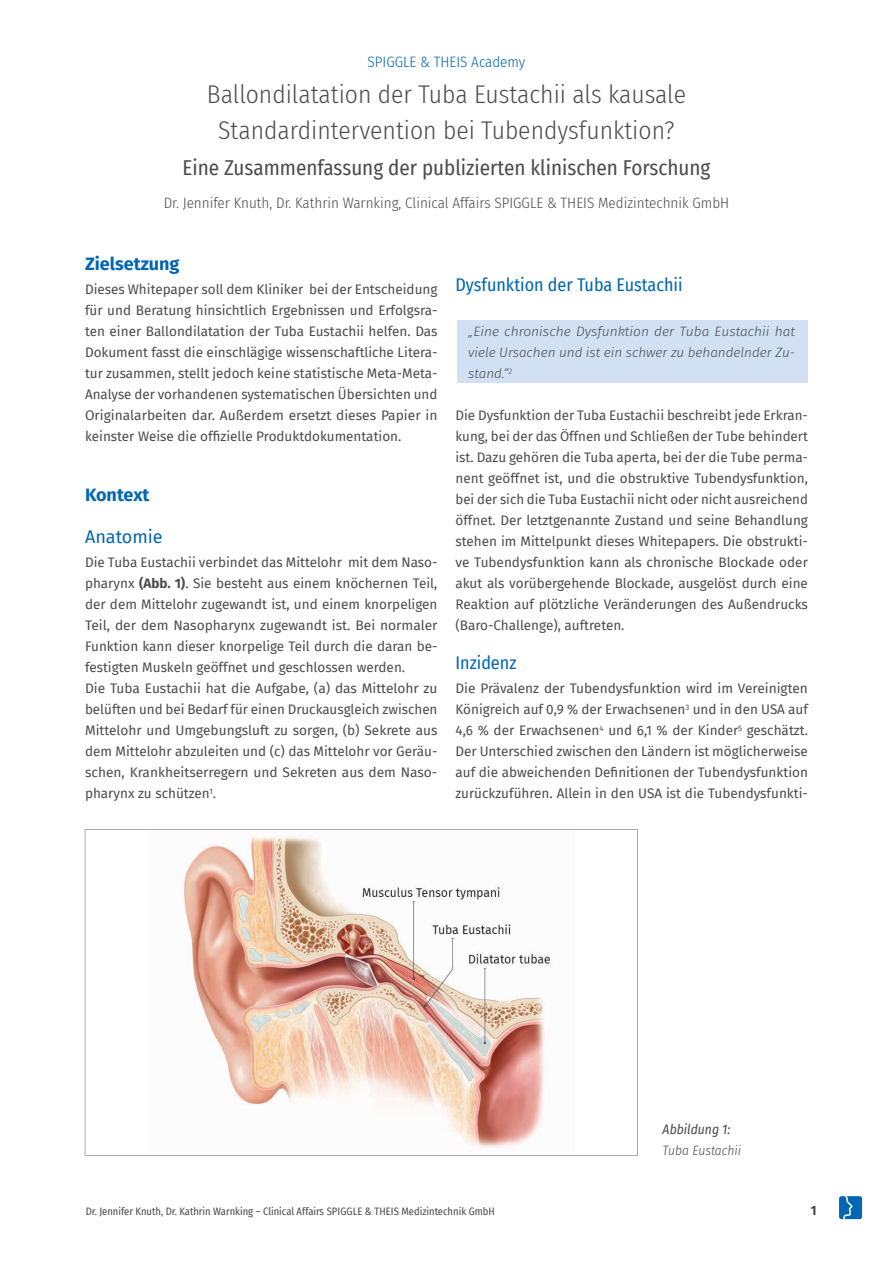
<style>
.page{position:relative;width:893px;height:1263px;background:#fff}
.page>*{position:absolute;margin:0;border:0;box-sizing:border-box;transform-origin:0 0}
.t1{font:300 25.5px/36px "Fira Sans Condensed";color:#4b4c4d;text-align:center}
.t2{font:21px "Fira Sans Condensed";color:#4b4c4d}
.t3{font:18px "Fira Sans Condensed";color:#0166b3}
.t4{font:700 18px "Fira Sans";color:#0166b3}
.t5{font:18px "Fira Sans";color:#0166b3}
.t6{font:300 15px "Fira Sans Condensed";color:#4b4c4d}
.t7{font:300 15px "Fira Sans Condensed";color:#0166b3}
.t8{font:13.5px/21px "Fira Sans";color:#4b4c4d;text-align:justify}
.t9{font:italic 300 13.5px/21px "Fira Sans";color:#4b4c4d;text-align:justify}
.t10{font:italic 300 13.5px "Fira Sans Condensed";color:#4b4c4d}
.t11{font:italic 13.5px "Fira Sans Condensed";color:#4b4c4d}
.t12{font:700 13.5px "Fira Sans Condensed";color:#4b4c4d}
.t13{font:10.5px "Fira Sans Condensed";color:#4b4c4d}
.s1{font-weight:700}
</style>
<div class="page">
<svg style="left:839px;top:1196px;width:23px;height:23px"></svg>
<div style="left:457px;top:320px;width:351px;height:63px;background:#d1e1f3"></div>
<svg style="left:85px;top:830px;width:553px;height:325px"></svg>
<p class="t7" style="left:368px;top:52px;width:159px">SPIGGLE &amp; THEIS Academy</p>
<h1 class="t1" style="left:207px;top:76px;width:481px">Ballondilatation der Tuba Eustachii als kausale<br>Standardintervention bei Tubendysfunktion?</h1>
<h2 class="t2" style="left:183px;top:152px;width:529px">Eine Zusammenfassung der publizierten klinischen Forschung</h2>
<p class="t6" style="left:164px;top:193px;width:567px">Dr. Jennifer Knuth, Dr. Kathrin Warnking, Clinical Affairs SPIGGLE &amp; THEIS Medizintechnik GmbH</p>
<h3 class="t4" style="left:85px;top:249px;width:96px">Zielsetzung</h3>
<p class="t8" style="left:85px;top:278px;width:354px">Dieses Whitepaper soll dem Kliniker bei der Entscheidung für und Beratung hinsichtlich Ergebnissen und Erfolgsra&shy;ten einer Ballondilatation der Tuba Eustachii helfen. Das Dokument fasst die einschlägige wissenschaftliche Litera&shy;tur zusammen, stellt jedoch keine statistische Meta-Meta-Analyse der vorhandenen systematischen Übersichten und Originalarbeiten dar. Außerdem ersetzt dieses Papier in keinster Weise die offizielle Produktdokumentation.</p>
<h3 class="t4" style="left:85px;top:480px;width:66px">Kontext</h3>
<h3 class="t5" style="left:85px;top:523px;width:79px">Anatomie</h3>
<p class="t8" style="left:85px;top:551px;width:354px;text-align:left">Die Tuba Eustachii verbindet das Mittelohr mit dem Naso&shy;pharynx <span class="s1">(Abb. 1)</span>. Sie besteht aus einem knöchernen Teil, der dem Mittelohr zugewandt ist, und einem knorpeligen Teil, der dem Nasopharynx zugewandt ist. Bei normaler Funktion kann dieser knorpelige Teil durch die daran be&shy;festigten Muskeln geöffnet und geschlossen werden.<br>Die Tuba Eustachii hat die Aufgabe, (a) das Mittelohr zu belüften und bei Bedarf für einen Druckausgleich zwischen Mittelohr und Umgebungsluft zu sorgen, (b) Sekrete aus dem Mittelohr abzuleiten und (c) das Mittelohr vor Geräu&shy;schen, Krankheitserregern und Sekreten aus dem Naso&shy;pharynx zu schützen<sup>1</sup>.</p>
<h3 class="t3" style="left:455px;top:271px;width:229px">Dysfunktion der Tuba Eustachii</h3>
<p class="t9" style="left:468px;top:321px;width:328px">„Eine chronische Dysfunktion der Tuba Eustachii hat viele Ursachen und ist ein schwer zu behandelnder Zu&shy;stand.“<sup>2</sup></p>
<p class="t8" style="left:455px;top:404px;width:354px">Die Dysfunktion der Tuba Eustachii beschreibt jede Erkran&shy;kung, bei der das Öffnen und Schließen der Tube behindert ist. Dazu gehören die Tuba aperta, bei der die Tube perma&shy;nent geöffnet ist, und die obstruktive Tubendysfunktion, bei der sich die Tuba Eustachii nicht oder nicht ausreichend öffnet. Der letztgenannte Zustand und seine Behandlung stehen im Mittelpunkt dieses Whitepapers. Die obstrukti&shy;ve Tubendysfunktion kann als chronische Blockade oder akut als vorübergehende Blockade, ausgelöst durch eine Reaktion auf plötzliche Veränderungen des Außendrucks (Baro-Challenge), auftreten.</p>
<h3 class="t3" style="left:455px;top:649px;width:62px">Inzidenz</h3>
<p class="t8" style="left:455px;top:677px;width:354px">Die Prävalenz der Tubendysfunktion wird im Vereinigten Königreich auf 0,9 % der Erwachsenen<sup>3</sup> und in den USA auf 4,6 % der Erwachsenen<sup>4</sup> und 6,1 % der Kinder<sup>5</sup> geschätzt.<br>Der Unterschied zwischen den Ländern ist möglicherweise auf die abweichenden Definitionen der Tubendysfunktion zurückzuführen. Allein in den USA ist die Tubendysfunkti-</p>
<p class="t11" style="left:663px;top:1119px;width:69px">Abbildung 1:</p>
<p class="t10" style="left:663px;top:1141px;width:80px">Tuba Eustachii</p>
<p class="t13" style="left:86px;top:1204px;width:410px">Dr. Jennifer Knuth, Dr. Kathrin Warnking – Clinical Affairs SPIGGLE &amp; THEIS Medizintechnik GmbH</p>
<p class="t12" style="left:811px;top:1199px;width:7px">1</p>
</div>
